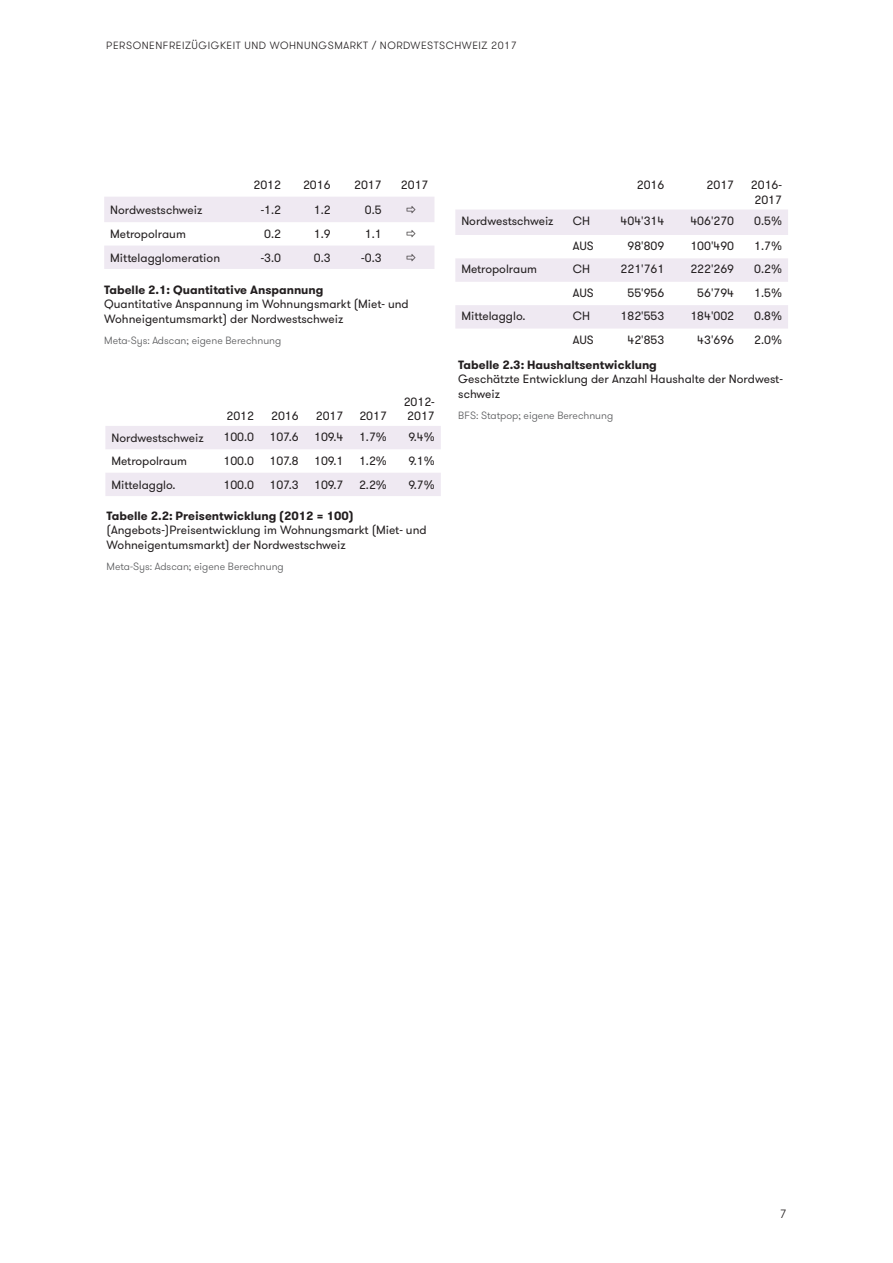
<style>
.page{position:relative;width:893px;height:1263px;background:#fff}
.page>*{position:absolute;margin:0;border:0;box-sizing:border-box;transform-origin:0 0}
.Bildlegende{font:12px/14.4px "GT Walsheim";color:#231f20}
.Bildlegende-2{font:700 12px "GT Walsheim";color:#231f20}
.t1{font:300 12px "GT Walsheim";color:#231f20}
.Bildquelle{font:300 10.5px "GT Walsheim";color:#57585a}
.t2{font:300 10.5px "GT Walsheim";letter-spacing:.05em;color:#231f20}
</style>
<div class="page">
<svg style="left:455px;top:209px;width:333px;height:120px"></svg>
<svg style="left:105px;top:426px;width:336px;height:70px"></svg>
<svg style="left:104px;top:197px;width:330px;height:72px"></svg>
<p class="t2" style="left:106px;top:38px;width:412px">PERSONENFREIZÜGIGKEIT UND WOHNUNGSMARKT / NORDWESTSCHWEIZ 2017</p>
<p class="Bildlegende" style="left:637px;top:178px;width:29px">2016</p>
<p class="Bildlegende" style="left:707px;top:178px;width:29px">2017</p>
<p class="Bildlegende" style="left:751px;top:178px;width:33px">2016-<br>2017</p>
<p class="Bildlegende" style="left:253px;top:178px;width:29px">2012</p>
<p class="Bildlegende" style="left:303px;top:178px;width:29px">2016</p>
<p class="Bildlegende" style="left:354px;top:178px;width:29px">2017</p>
<p class="Bildlegende" style="left:401px;top:178px;width:29px">2017</p>
<p class="Bildlegende" style="left:110px;top:203px;width:94px">Nordwestschweiz</p>
<p class="Bildlegende" style="left:261px;top:203px;width:22px">-1.2</p>
<p class="Bildlegende" style="left:314px;top:203px;width:18px">1.2</p>
<p class="Bildlegende" style="left:365px;top:203px;width:18px">0.5</p>
<p class="Bildlegende" style="left:110px;top:227px;width:77px">Metropolraum</p>
<p class="Bildlegende" style="left:264px;top:227px;width:18px">0.2</p>
<p class="Bildlegende" style="left:314px;top:227px;width:18px">1.9</p>
<p class="Bildlegende" style="left:365px;top:227px;width:18px">1.1</p>
<p class="Bildlegende" style="left:110px;top:251px;width:111px">Mittelagglomeration</p>
<p class="Bildlegende" style="left:261px;top:251px;width:22px">-3.0</p>
<p class="Bildlegende" style="left:314px;top:251px;width:18px">0.3</p>
<p class="Bildlegende" style="left:361px;top:251px;width:22px">-0.3</p>
<p class="Bildlegende-2" style="left:104px;top:282px;width:221px">Tabelle 2.1: Quantitative Anspannung</p>
<p class="Bildlegende" style="left:104px;top:297px;width:306px">Quantitative Anspannung im Wohnungsmarkt (Miet- und<br>Wohneigentumsmarkt) der Nordwestschweiz</p>
<p class="Bildquelle" style="left:104px;top:333px;width:179px">Meta-Sys: Adscan; eigene Berechnung</p>
<p class="Bildlegende" style="left:461px;top:213px;width:94px">Nordwestschweiz</p>
<p class="Bildlegende" style="left:573px;top:213px;width:19px">CH</p>
<p class="Bildlegende" style="left:621px;top:213px;width:45px">404'314</p>
<p class="Bildlegende" style="left:690px;top:213px;width:45px">406'270</p>
<p class="Bildlegende" style="left:754px;top:213px;width:29px">0.5%</p>
<p class="Bildlegende" style="left:573px;top:239px;width:22px">AUS</p>
<p class="Bildlegende" style="left:627px;top:239px;width:38px">98'809</p>
<p class="Bildlegende" style="left:690px;top:239px;width:45px">100'490</p>
<p class="Bildlegende" style="left:754px;top:239px;width:29px">1.7%</p>
<p class="Bildlegende" style="left:461px;top:262px;width:77px">Metropolraum</p>
<p class="Bildlegende" style="left:573px;top:262px;width:19px">CH</p>
<p class="Bildlegende" style="left:621px;top:262px;width:45px">221'761</p>
<p class="Bildlegende" style="left:690px;top:262px;width:45px">222'269</p>
<p class="Bildlegende" style="left:754px;top:262px;width:29px">0.2%</p>
<p class="Bildlegende" style="left:573px;top:286px;width:22px">AUS</p>
<p class="Bildlegende" style="left:627px;top:286px;width:38px">55'956</p>
<p class="Bildlegende" style="left:697px;top:286px;width:38px">56'794</p>
<p class="Bildlegende" style="left:754px;top:286px;width:29px">1.5%</p>
<p class="Bildlegende" style="left:461px;top:309px;width:66px">Mittelagglo.</p>
<p class="Bildlegende" style="left:573px;top:309px;width:19px">CH</p>
<p class="Bildlegende" style="left:621px;top:309px;width:45px">182'553</p>
<p class="Bildlegende" style="left:690px;top:309px;width:45px">184'002</p>
<p class="Bildlegende" style="left:754px;top:309px;width:29px">0.8%</p>
<p class="Bildlegende" style="left:573px;top:332px;width:22px">AUS</p>
<p class="Bildlegende" style="left:627px;top:332px;width:38px">42'853</p>
<p class="Bildlegende" style="left:697px;top:332px;width:38px">43'696</p>
<p class="Bildlegende" style="left:754px;top:332px;width:29px">2.0%</p>
<p class="Bildlegende-2" style="left:458px;top:357px;width:200px">Tabelle 2.3: Haushaltsentwicklung</p>
<p class="Bildlegende" style="left:458px;top:372px;width:326px">Geschätzte Entwicklung der Anzahl Haushalte der Nordwest&shy;schweiz</p>
<p class="Bildlegende" style="left:404px;top:394px;width:33px">2012-<br>2017</p>
<p class="Bildlegende" style="left:226px;top:409px;width:29px">2012</p>
<p class="Bildlegende" style="left:271px;top:409px;width:29px">2016</p>
<p class="Bildlegende" style="left:316px;top:409px;width:29px">2017</p>
<p class="Bildlegende" style="left:359px;top:409px;width:29px">2017</p>
<p class="Bildquelle" style="left:458px;top:408px;width:157px">BFS: Statpop; eigene Berechnung</p>
<p class="Bildlegende" style="left:111px;top:431px;width:94px">Nordwestschweiz</p>
<p class="Bildlegende" style="left:223px;top:430px;width:32px">100.0</p>
<p class="Bildlegende" style="left:269px;top:430px;width:31px">107.6</p>
<p class="Bildlegende" style="left:314px;top:430px;width:31px">109.4</p>
<p class="Bildlegende" style="left:359px;top:430px;width:29px">1.7%</p>
<p class="Bildlegende" style="left:408px;top:430px;width:28px">9.4%</p>
<p class="Bildlegende" style="left:111px;top:454px;width:77px">Metropolraum</p>
<p class="Bildlegende" style="left:223px;top:454px;width:32px">100.0</p>
<p class="Bildlegende" style="left:269px;top:454px;width:31px">107.8</p>
<p class="Bildlegende" style="left:314px;top:454px;width:31px">109.1</p>
<p class="Bildlegende" style="left:359px;top:454px;width:29px">1.2%</p>
<p class="Bildlegende" style="left:408px;top:454px;width:28px">9.1%</p>
<p class="Bildlegende" style="left:111px;top:478px;width:66px">Mittelagglo.</p>
<p class="Bildlegende" style="left:223px;top:478px;width:32px">100.0</p>
<p class="Bildlegende" style="left:269px;top:478px;width:31px">107.3</p>
<p class="Bildlegende" style="left:314px;top:478px;width:31px">109.7</p>
<p class="Bildlegende" style="left:359px;top:478px;width:29px">2.2%</p>
<p class="Bildlegende" style="left:408px;top:478px;width:28px">9.7%</p>
<p class="Bildlegende-2" style="left:107px;top:508px;width:248px">Tabelle 2.2: Preisentwicklung (2012 = 100)</p>
<p class="Bildlegende" style="left:107px;top:523px;width:321px">(Angebots-)Preisentwicklung im Wohnungsmarkt (Miet- und<br>Wohneigentumsmarkt) der Nordwestschweiz</p>
<p class="Bildquelle" style="left:107px;top:559px;width:179px">Meta-Sys: Adscan; eigene Berechnung</p>
<p class="t1" style="left:780px;top:1206px;width:8px">7</p>
</div>
